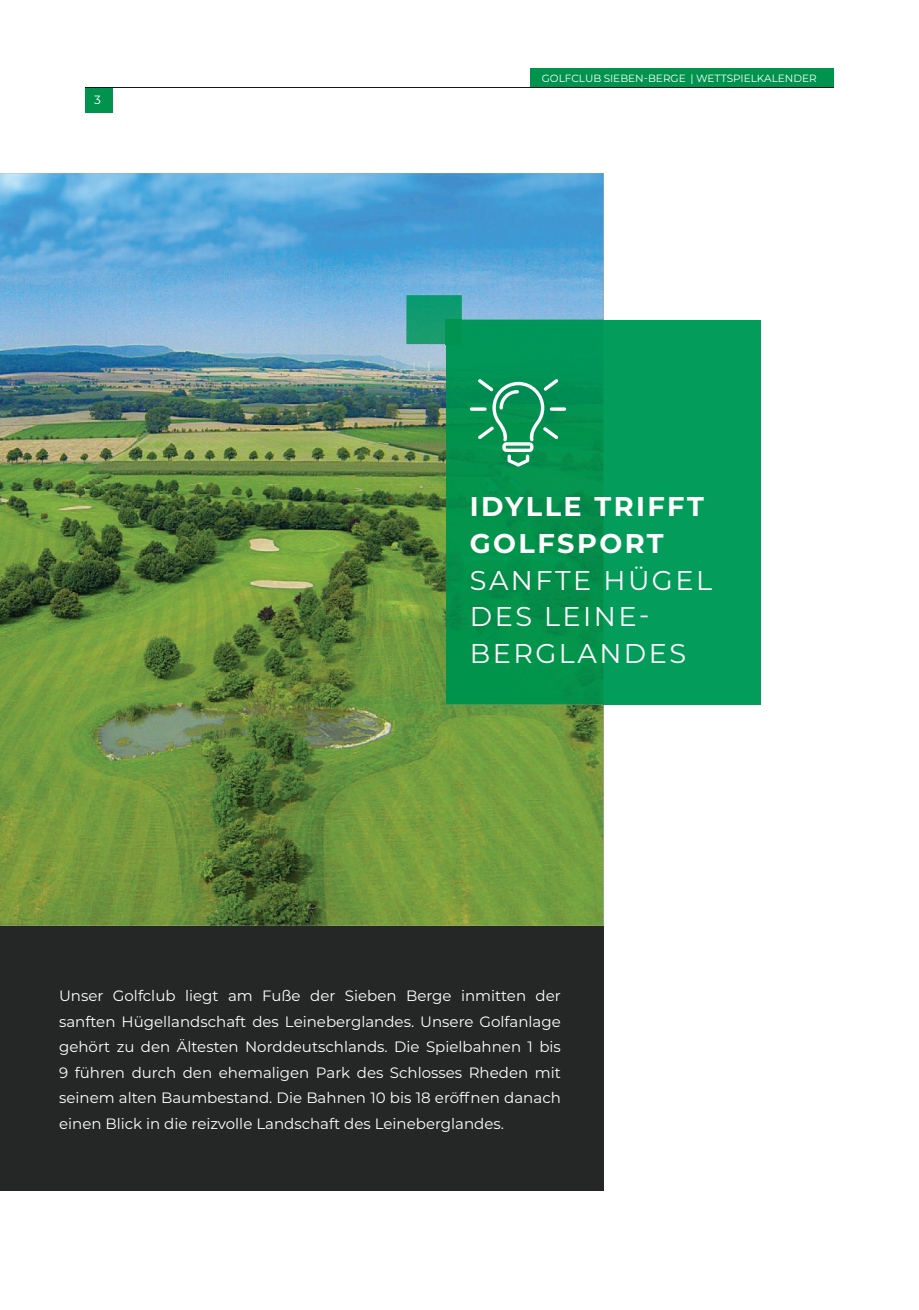
<style>
.page{position:relative;width:919px;height:1310px;background:#fff}
.page>*{position:absolute;margin:0;border:0;box-sizing:border-box;transform-origin:0 0}
.t1{font:27.3px/36.6px "Montserrat";letter-spacing:.09em;color:#fff}
.t2{font:700 27.3px/36.6px "Montserrat";letter-spacing:.09em;color:#fff}
.t3{font:15px/25.5px "Montserrat";color:#fff;text-align:justify}
.t4{font:12px "Montserrat";color:#fff}
.t5{font:10.5px "Montserrat";color:#fff}
</style>
<div class="page">
<div style="left:530px;top:69px;width:303px;height:18px;background:#00934d"></div>
<div style="left:85px;top:87px;width:27px;height:26px;background:#00934d"></div>
<hr style="left:85px;top:87px;width:748px;height:1px;background:#161718">
<div style="left:0;top:925px;width:603px;height:265px;background:#252626"></div>
<img style="left:0;top:173px;width:603px;height:752px">
<div style="left:603px;top:320px;width:157px;height:384px;background:#049c5b"></div>
<img style="left:446px;top:320px;width:157px;height:384px">
<img style="left:406px;top:295px;width:56px;height:49px">
<img style="left:446px;top:320px;width:16px;height:24px">
<svg style="left:470px;top:379px;width:96px;height:87px;background:#27a068"></svg>
<p class="t4" style="left:94px;top:92px;width:8px">3</p>
<p class="t5" style="left:541px;top:71px;width:276px">GOLFCLUB SIEBEN-BERGE | WETTSPIELKALENDER</p>
<h1 class="t2" style="left:470px;top:487px;width:235px">IDYLLE TRIFFT<br>GOLFSPORT</h1>
<h1 class="t1" style="left:470px;top:561px;width:244px">SANFTE HÜGEL<br>DES LEINE-<br>BERGLANDES</h1>
<p class="t3" style="left:59px;top:982px;width:503px">Unser Golfclub liegt am Fuße der Sieben Berge inmitten der sanften Hügellandschaft des Leineberglandes. Unsere Golfanlage gehört zu den Ältesten Norddeutschlands. Die Spielbahnen 1 bis 9 führen durch den ehemaligen Park des Schlosses Rheden mit seinem alten Baumbestand. Die Bahnen 10 bis 18 eröffnen danach einen Blick in die reizvolle Landschaft des Leineberglandes.</p>
</div>
